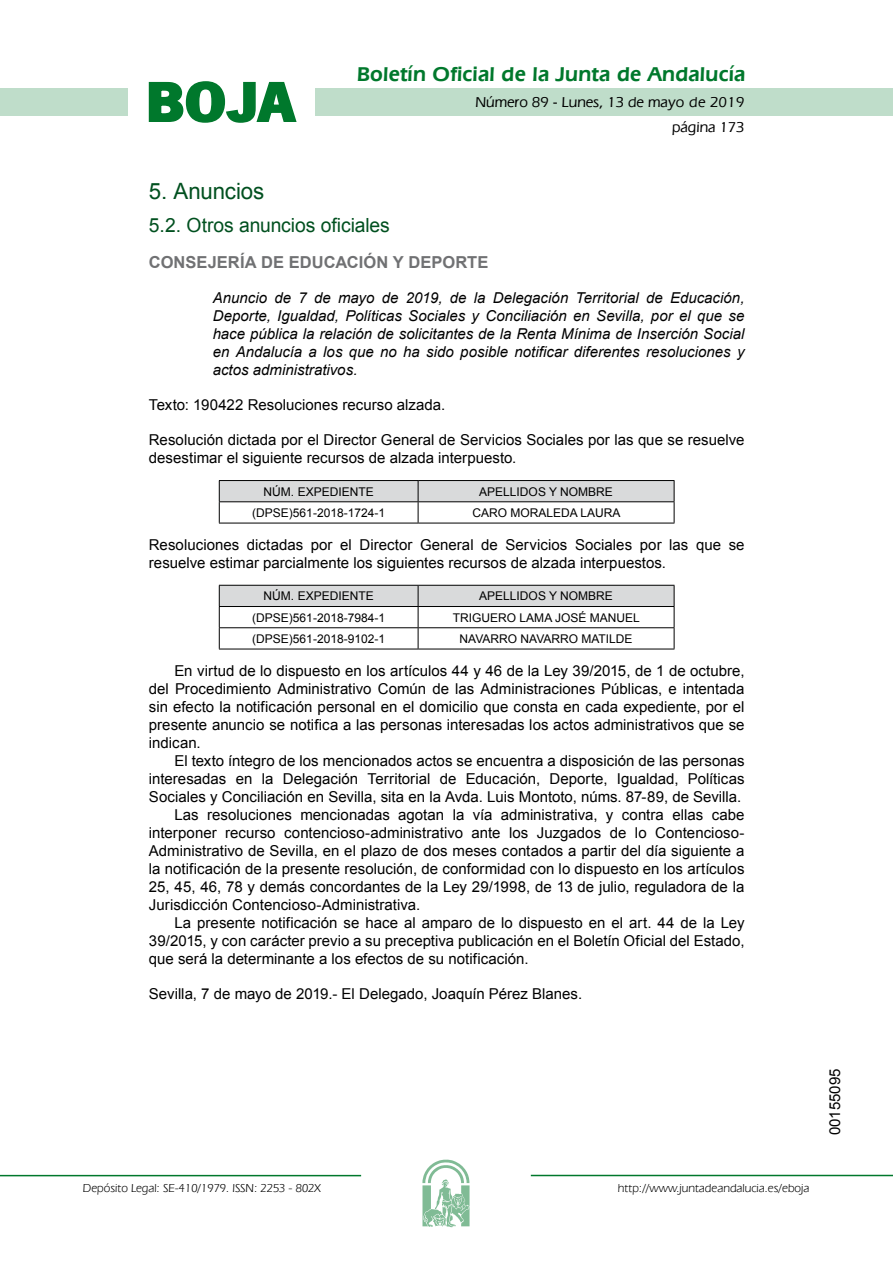
<style>
.page{position:relative;width:893px;height:1263px;background:#fff}
.page>*{position:absolute;margin:0;border:0;box-sizing:border-box;transform-origin:0 0}
.t1{font:700 57.75px "News Got T";color:#00782c;scale:1.14 1}
.t2{font:22.5px "Arial";letter-spacing:-.005em;color:#00501f}
.t3{font:600 21px "Eras IT Cby BT";letter-spacing:.01em;color:#00782c}
.t4{font:19.5px "Arial";letter-spacing:-.005em;color:#00501f}
.t5{font:700 16.5px "Arial";color:#707173}
.t6{font:15px/18px "Arial";color:#000}
.t7{font:italic 15px/18px "Arial";color:#000;text-align:justify}
.t8{font:500 15px/24.5px "Eras IT Cby BT";color:#000;text-align:right}
.t9{font:12px "Arial";color:#000}
.t10{font:12px "Eras IT Cby BT";color:#000}
</style>
<div class="page">
<div style="left:315px;top:88px;width:577px;height:28px;background:#bfddca"></div>
<div style="left:0;top:88px;width:128px;height:28px;background:#bfddca"></div>
<hr style="left:0;top:1175px;width:361px;height:1px;background:#00782c">
<svg style="left:422px;top:1159px;width:47px;height:68px"></svg>
<hr style="left:531px;top:1175px;width:361px;height:1px;background:#00782c">
<svg style="left:148px;top:81px;width:149px;height:42px"></svg>
<hr style="left:219px;top:480px;width:199px;height:1px;background:#000">
<hr style="left:418px;top:480px;width:256px;height:1px;background:#000">
<svg style="left:219px;top:481px;width:455px;height:42px"></svg>
<hr style="left:219px;top:523px;width:199px;height:1px;background:#000">
<hr style="left:418px;top:523px;width:256px;height:1px;background:#000">
<svg style="left:219px;top:585px;width:455px;height:64px"></svg>
<hr style="left:219px;top:649px;width:199px;height:1px;background:#000">
<hr style="left:418px;top:649px;width:256px;height:1px;background:#000">
<h1 class="t1" style="left:145px;top:68px;width:133px">BOJA</h1>
<h3 class="t3" style="left:357px;top:62px;width:390px">Boletín Oficial de la Junta de Andalucía</h3>
<p class="t8" style="left:475px;top:90px;width:270px">Número 89 - Lunes, 13 de mayo de 2019 página 173</p>
<h2 class="t2" style="left:149px;top:177px;width:117px">5. Anuncios</h2>
<h3 class="t4" style="left:149px;top:212px;width:242px">5.2. Otros anuncios oficiales</h3>
<p class="t5" style="left:149px;top:251px;width:341px">CONSEJERÍA DE EDUCACIÓN Y DEPORTE</p>
<p class="t7" style="left:213px;top:289px;width:533px">Anuncio de 7 de mayo de 2019, de la Delegación Territorial de Educación, Deporte, Igualdad, Políticas Sociales y Conciliación en Sevilla, por el que se hace pública la relación de solicitantes de la Renta Mínima de Inserción Social en Andalucía a los que no ha sido posible notificar diferentes resoluciones y actos administrativos.</p>
<p class="t6" style="left:149px;top:396px;width:298px">Texto: 190422 Resoluciones recurso alzada.</p>
<p class="t6" style="left:149px;top:431px;width:597px">Resolución dictada por el Director General de Servicios Sociales por las que se resuelve desestimar el siguiente recursos de alzada interpuesto.</p>
<p class="t9" style="left:264px;top:483px;width:112px">NÚM. EXPEDIENTE</p>
<p class="t9" style="left:479px;top:483px;width:135px">APELLIDOS Y NOMBRE</p>
<p class="t9" style="left:252px;top:505px;width:134px">(DPSE)561-2018-1724-1</p>
<p class="t9" style="left:472px;top:505px;width:150px">CARO MORALEDA LAURA</p>
<p class="t6" style="left:149px;top:536px;width:597px">Resoluciones dictadas por el Director General de Servicios Sociales por las que se resuelve estimar parcialmente los siguientes recursos de alzada interpuestos.</p>
<p class="t9" style="left:264px;top:588px;width:112px">NÚM. EXPEDIENTE</p>
<p class="t9" style="left:479px;top:588px;width:135px">APELLIDOS Y NOMBRE</p>
<p class="t9" style="left:252px;top:609px;width:134px">(DPSE)561-2018-7984-1</p>
<p class="t9" style="left:453px;top:609px;width:188px">TRIGUERO LAMA JOSÉ MANUEL</p>
<p class="t9" style="left:252px;top:631px;width:134px">(DPSE)561-2018-9102-1</p>
<p class="t9" style="left:459px;top:631px;width:174px">NAVARRO NAVARRO MATILDE</p>
<p class="t6" style="left:149px;top:662px;width:597px;text-align:justify;text-indent:26px">En virtud de lo dispuesto en los artículos 44 y 46 de la Ley 39/2015, de 1 de octubre, del Procedimiento Administrativo Común de las Administraciones Públicas, e intentada sin efecto la notificación personal en el domicilio que consta en cada expediente, por el presente anuncio se notifica a las personas interesadas los actos administrativos que se indican.</p>
<p class="t6" style="left:174px;top:752px;width:571px">El texto íntegro de los mencionados actos se encuentra a disposición de las personas</p>
<p class="t6" style="left:149px;top:770px;width:597px">interesadas en la Delegación Territorial de Educación, Deporte, Igualdad, Políticas</p>
<p class="t6" style="left:149px;top:788px;width:594px">Sociales y Conciliación en Sevilla, sita en la Avda. Luis Montoto, núms. 87-89, de Sevilla.</p>
<p class="t6" style="left:174px;top:806px;width:571px">Las resoluciones mencionadas agotan la vía administrativa, y contra ellas cabe</p>
<p class="t6" style="left:149px;top:824px;width:597px">interponer recurso contencioso-administrativo ante los Juzgados de lo Contencioso-</p>
<p class="t6" style="left:149px;top:842px;width:597px">Administrativo de Sevilla, en el plazo de dos meses contados a partir del día siguiente a</p>
<p class="t6" style="left:149px;top:860px;width:597px">la notificación de la presente resolución, de conformidad con lo dispuesto en los artículos</p>
<p class="t6" style="left:149px;top:878px;width:597px">25, 45, 46, 78 y demás concordantes de la Ley 29/1998, de 13 de julio, reguladora de la</p>
<p class="t6" style="left:149px;top:896px;width:273px">Jurisdicción Contencioso-Administrativa.</p>
<p class="t6" style="left:174px;top:914px;width:571px">La presente notificación se hace al amparo de lo dispuesto en el art. 44 de la Ley</p>
<p class="t6" style="left:149px;top:932px;width:597px">39/2015, y con carácter previo a su preceptiva publicación en el Boletín Oficial del Estado,</p>
<p class="t6" style="left:149px;top:950px;width:381px">que será la determinante a los efectos de su notificación.</p>
<p class="t6" style="left:149px;top:985px;width:435px">Sevilla, 7 de mayo de 2019.- El Delegado, Joaquín Pérez Blanes.</p>
<p class="t10" style="left:83px;top:1181px;width:239px">Depósito Legal: SE-410/1979. ISSN: 2253 - 802X</p>
<p class="t10" style="left:618px;top:1181px;width:193px">http://www.juntadeandalucia.es/eboja</p>
<p class="t6" style="left:826px;top:1135px;width:68px;rotate:-90deg">00155095</p>
</div>
